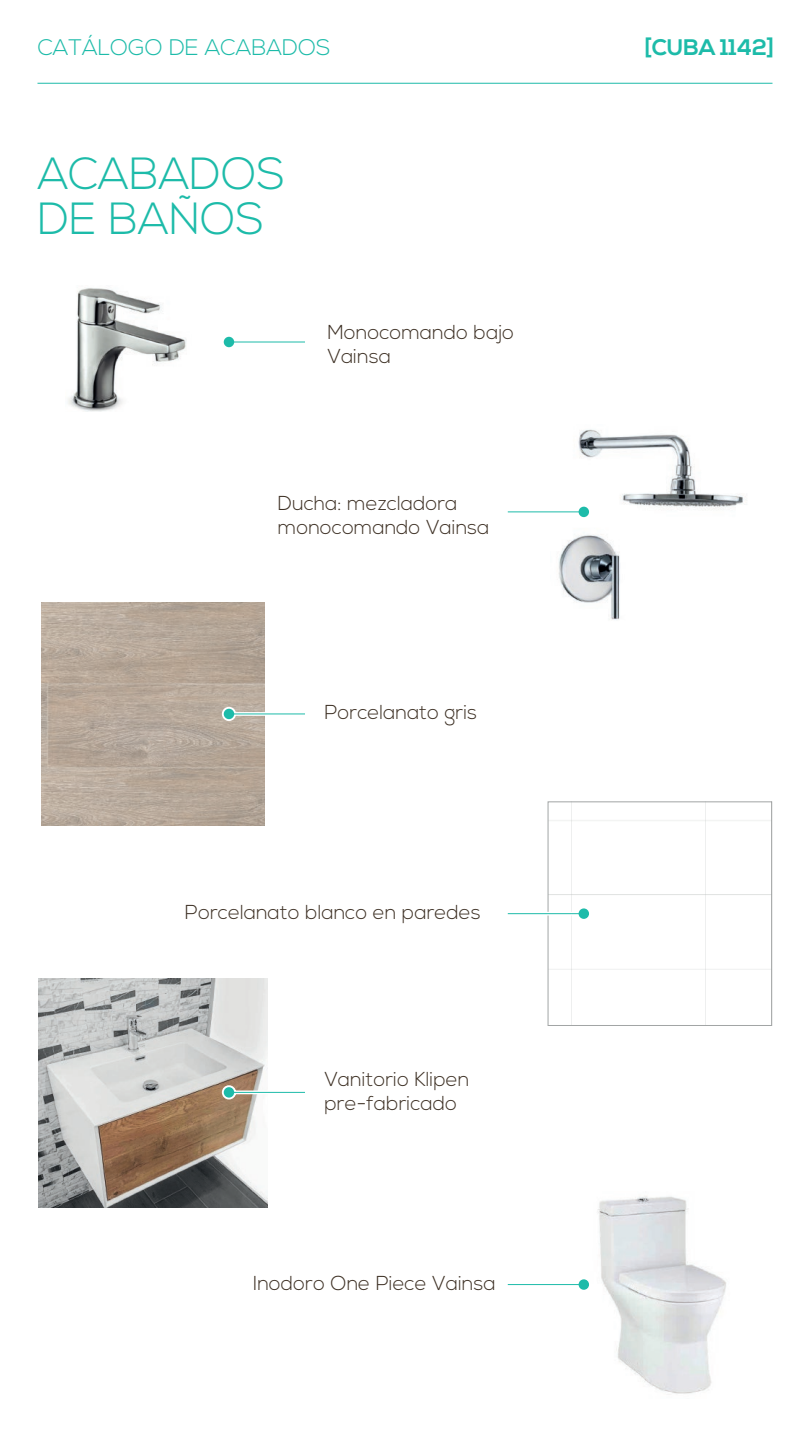
<style>
.page{position:relative;width:810px;height:1440px;background:#fff}
.page>*{position:absolute;margin:0;border:0;box-sizing:border-box;transform-origin:0 0}
.t1{font:300 45px/45px "Nexa";color:#1dbba9}
.t2{font:300 22.5px "Nexa";color:#1dbba9}
.t3{font:700 22.5px "Nexa";color:#1dbba9}
.t4{font:300 20.1px/24.2px "Nexa";color:#3d3024}
</style>
<div class="page">
<img style="left:38px;top:978px;width:230px;height:230px">
<hr style="left:38px;top:83px;width:734px;height:1px;background:#1dbba9">
<img style="left:558px;top:429px;width:188px;height:191px">
<img style="left:41px;top:602px;width:224px;height:223px">
<img style="left:550px;top:804px;width:220px;height:220px">
<div style="left:548px;top:802px;width:224px;height:224px;border:1px solid #a2a5a5"></div>
<img style="left:597px;top:1196px;width:129px;height:198px">
<svg style="left:507px;top:503px;width:86px;height:18px"></svg>
<hr style="left:508px;top:512px;width:75px;height:1px;background:#1dbba9">
<div style="left:579px;top:507px;width:10px;height:10px;background:#1dbba9;border-radius:50%"></div>
<svg style="left:223px;top:336px;width:82px;height:12px"></svg>
<hr style="left:230px;top:342px;width:75px;height:1px;background:#1dbba9">
<div style="left:224px;top:337px;width:10px;height:10px;background:#1dbba9;border-radius:50%"></div>
<svg style="left:220px;top:705px;width:85px;height:18px"></svg>
<hr style="left:230px;top:714px;width:75px;height:1px;background:#1dbba9">
<div style="left:224px;top:709px;width:10px;height:10px;background:#1dbba9;border-radius:50%"></div>
<svg style="left:507px;top:905px;width:86px;height:18px"></svg>
<hr style="left:508px;top:913px;width:75px;height:1px;background:#1dbba9">
<div style="left:579px;top:908px;width:10px;height:11px;background:#1dbba9;border-radius:50%"></div>
<svg style="left:507px;top:1279px;width:82px;height:11px"></svg>
<hr style="left:508px;top:1284px;width:75px;height:1px;background:#1dbba9">
<div style="left:579px;top:1279px;width:10px;height:11px;background:#1dbba9;border-radius:50%"></div>
<svg style="left:220px;top:1083px;width:85px;height:18px"></svg>
<hr style="left:230px;top:1092px;width:75px;height:1px;background:#1dbba9">
<div style="left:224px;top:1087px;width:10px;height:11px;background:#1dbba9;border-radius:50%"></div>
<img style="left:68px;top:288px;width:118px;height:123px">
<p class="t2" style="left:38px;top:34px;width:294px">CATÁLOGO DE ACABADOS</p>
<h1 class="t1" style="left:38px;top:153px;width:249px">ACABADOS<br>DE BAÑOS</h1>
<p class="t4" style="left:328px;top:321px;width:188px">Monocomando bajo<br>Vainsa</p>
<p class="t4" style="left:278px;top:492px;width:213px">Ducha: mezcladora monocomando Vainsa</p>
<p class="t4" style="left:324px;top:701px;width:154px">Porcelanato gris</p>
<p class="t4" style="left:185px;top:901px;width:297px">Porcelanato blanco en paredes</p>
<p class="t4" style="left:324px;top:1068px;width:147px">Vanitorio Klipen pre-fabricado</p>
<p class="t4" style="left:253px;top:1272px;width:244px">Inodoro One Piece Vainsa</p>
<p class="t3" style="left:645px;top:34px;width:131px">[CUBA 1142]</p>
</div>
